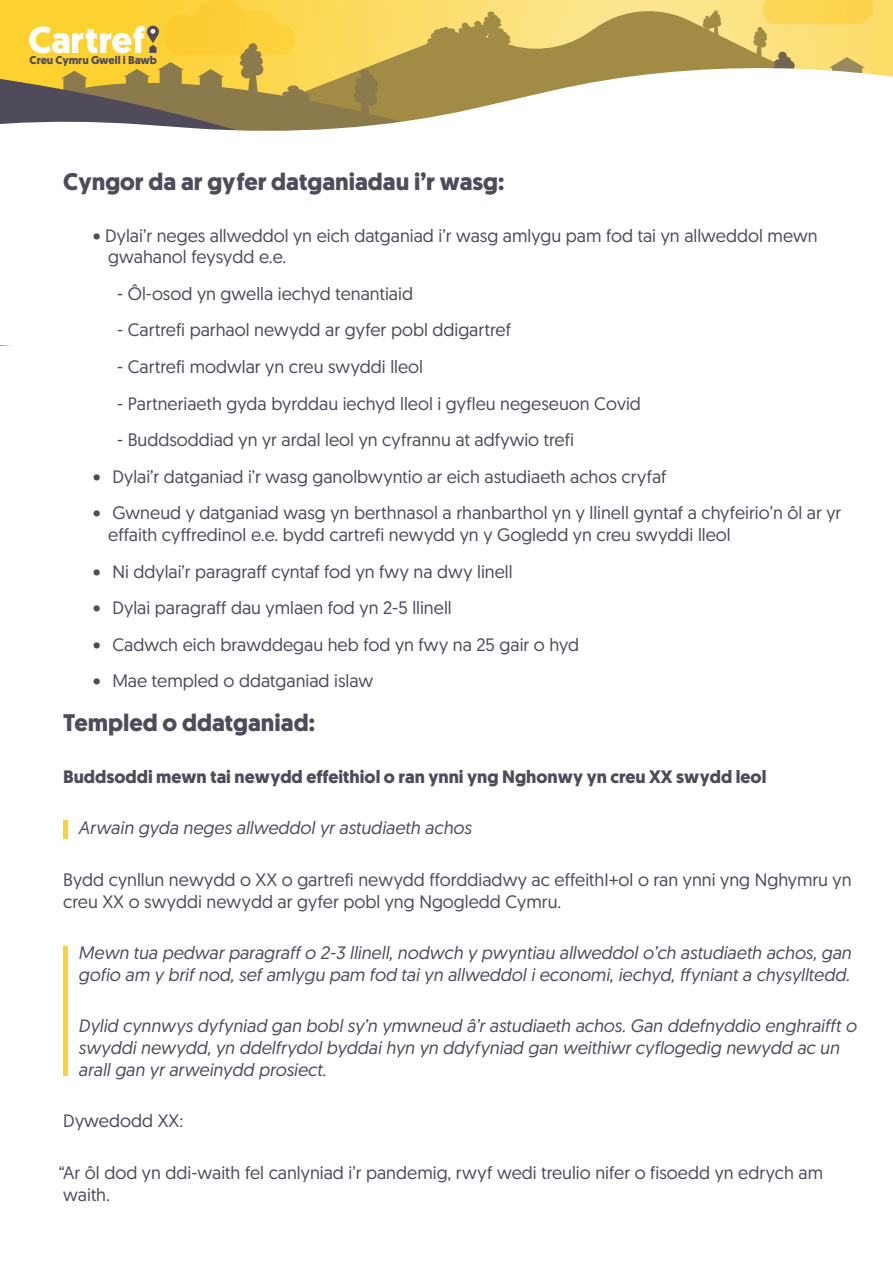
<style>
.page{position:relative;width:893px;height:1263px;background:#fff}
.page>*{position:absolute;margin:0;border:0;box-sizing:border-box;transform-origin:0 0}
.t1{font:700 24px "Geomanist";color:#4f4b5b}
.t2{font:18px/21.6px "Geomanist";color:#4f4b5b}
.t3{font:italic 18px/21.6px "Geomanist";color:#4f4b5b}
.t4{font:700 18px "Geomanist";color:#4f4b5b}
.t5{font:700 11.25px "Geomanist";color:#4f4b5b}
</style>
<div class="page">
<svg style="left:0;top:0;width:893px;height:33px;background:#edd169"></svg>
<svg style="left:0;top:33px;width:893px;height:26px;background:#cbb04f"></svg>
<svg style="left:754px;top:0;width:119px;height:59px;background:#f7d766"></svg>
<svg style="left:0;top:59px;width:893px;height:287px"></svg>
<svg style="left:29px;top:0;width:267px;height:55px;background:#f9d24b"></svg>
<div style="left:63px;top:946px;width:5px;height:130px;background:#fcd130"></div>
<div style="left:63px;top:820px;width:5px;height:19px;background:#fcd130"></div>
<p class="t5" style="left:30px;top:53px;width:129px">Creu Cymru Gwell i Bawb</p>
<h1 class="t1" style="left:63px;top:166px;width:443px">Cyngor da ar gyfer datganiadau i’r wasg:</h1>
<p class="t2" style="left:108px;top:224px;width:711px;text-indent:-15px">• Dylai’r neges allweddol yn eich datganiad i’r wasg amlygu pam fod tai yn allweddol mewn gwahanol feysydd e.e.</p>
<p class="t2" style="left:117px;top:282px;width:297px">- Ôl-osod yn gwella iechyd tenantiaid</p>
<p class="t2" style="left:117px;top:319px;width:395px">- Cartrefi parhaol newydd ar gyfer pobl ddigartref</p>
<p class="t2" style="left:117px;top:355px;width:307px">- Cartrefi modwlar yn creu swyddi lleol</p>
<p class="t2" style="left:117px;top:392px;width:525px">- Partneriaeth gyda byrddau iechyd lleol i gyfleu negeseuon Covid</p>
<p class="t2" style="left:117px;top:428px;width:458px">- Buddsoddiad yn yr ardal leol yn cyfrannu at adfywio trefi</p>
<p class="t2" style="left:93px;top:465px;width:575px">• Dylai’r datganiad i’r wasg ganolbwyntio ar eich astudiaeth achos cryfaf</p>
<p class="t2" style="left:108px;top:502px;width:734px;text-indent:-15px">• Gwneud y datganiad wasg yn berthnasol a rhanbarthol yn y llinell gyntaf a chyfeirio’n ôl ar yr effaith cyffredinol e.e. bydd cartrefi newydd yn y Gogledd yn creu swyddi lleol</p>
<p class="t2" style="left:93px;top:560px;width:421px">• Ni ddylai’r paragraff cyntaf fod yn fwy na dwy linell</p>
<p class="t2" style="left:93px;top:596px;width:360px">• Dylai paragraff dau ymlaen fod yn 2-5 llinell</p>
<p class="t2" style="left:93px;top:633px;width:487px">• Cadwch eich brawddegau heb fod yn fwy na 25 gair o hyd</p>
<p class="t2" style="left:93px;top:670px;width:282px">• Mae templed o ddatganiad islaw</p>
<h1 class="t1" style="left:63px;top:707px;width:253px">Templed o ddatganiad:</h1>
<p class="t4" style="left:63px;top:764px;width:705px">Buddsoddi mewn tai newydd effeithiol o ran ynni yng Nghonwy yn creu XX swydd leol</p>
<p class="t3" style="left:78px;top:817px;width:395px">Arwain gyda neges allweddol yr astudiaeth achos</p>
<p class="t2" style="left:63px;top:868px;width:790px">Bydd cynllun newydd o XX o gartrefi newydd fforddiadwy ac effeithI+ol o ran ynni yng Nghymru yn creu XX o swyddi newydd ar gyfer pobl yng Ngogledd Cymru.</p>
<p class="t3" style="left:78px;top:941px;width:774px">Mewn tua pedwar paragraff o 2-3 llinell, nodwch y pwyntiau allweddol o’ch astudiaeth achos, gan gofio am y brif nod, sef amlygu pam fod tai yn allweddol i economi, iechyd, ffyniant a chysylltedd.</p>
<p class="t3" style="left:78px;top:1015px;width:780px">Dylid cynnwys dyfyniad gan bobl sy’n ymwneud â’r astudiaeth achos. Gan ddefnyddio enghraifft o swyddi newydd, yn ddelfrydol byddai hyn yn ddyfyniad gan weithiwr cyflogedig newydd ac un arall gan yr arweinydd prosiect.</p>
<p class="t2" style="left:63px;top:1109px;width:121px">Dywedodd XX:</p>
<p class="t2" style="left:59px;top:1161px;width:766px">“Ar ôl dod yn ddi-waith fel canlyniad i’r pandemig, rwyf wedi treulio nifer o fisoedd yn edrych am waith.</p>
</div>
